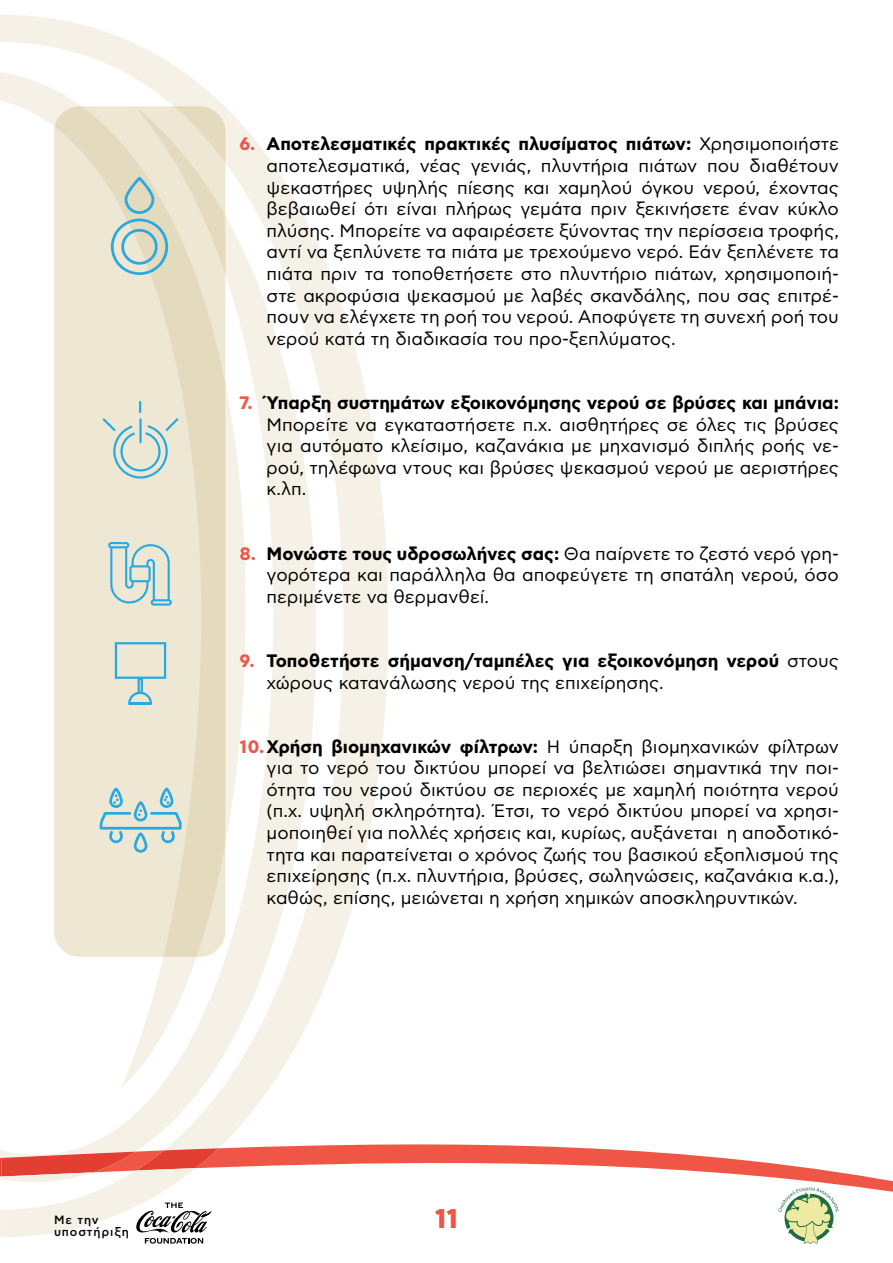
<style>
.page{position:relative;width:893px;height:1263px;background:#fff}
.page>*{position:absolute;margin:0;border:0;box-sizing:border-box;transform-origin:0 0}
.t1{font:800 27px "CF Asty Std";color:#f05645}
.t2{font:18px/21.6px "CF Asty Std";color:#000;text-align:justify}
.t3{font:700 18px/21.6px "CF Asty Std";color:#000}
.t4{font:500 12px "CF Asty Std";letter-spacing:.075em;color:#000}
.s1{font-weight:700;color:#f05645}
.s2{font-weight:700}
.s3{color:#f05645}
.s4{font-weight:400}
</style>
<div class="page">
<svg style="left:0;top:15px;width:388px;height:1125px"></svg>
<svg style="left:0;top:1140px;width:893px;height:104px"></svg>
<svg style="left:54px;top:106px;width:171px;height:851px;background:#ebe3cd"></svg>
<svg style="left:111px;top:177px;width:57px;height:98px;background:#c4d5cb"></svg>
<svg style="left:103px;top:401px;width:75px;height:78px;background:#d5dfd4"></svg>
<svg style="left:108px;top:542px;width:64px;height:64px;background:#c0d8d6"></svg>
<svg style="left:115px;top:642px;width:51px;height:63px;background:#ceddd5"></svg>
<hr style="left:129px;top:702px;width:22px;height:3px;background:#28aae1">
<svg style="left:99px;top:787px;width:83px;height:66px;background:#c5dad5"></svg>
<p class="t2" style="left:267px;top:134px;width:574px;text-indent:-27px"><span class="s1">6.</span> <span class="s2">Αποτελεσματικές πρακτικές πλυσίματος πιάτων:</span> Χρησιμοποιήστε αποτελεσματικά, νέας γενιάς, πλυντήρια πιάτων που διαθέτουν ψεκαστήρες υψηλής πίεσης και χαμηλού όγκου νερού, έχοντας βεβαιωθεί ότι είναι πλήρως γεμάτα πριν ξεκινήσετε έναν κύκλο πλύσης. Μπορείτε να αφαιρέσετε ξύνοντας την περίσσεια τροφής, αντί να ξεπλύνετε τα πιάτα με τρεχούμενο νερό. Εάν ξεπλένετε τα πιάτα πριν τα τοποθετήσετε στο πλυντήριο πιάτων, χρησιμοποιή&shy;στε ακροφύσια ψεκασμού με λαβές σκανδάλης, που σας επιτρέ&shy;πουν να ελέγχετε τη ροή του νερού. Αποφύγετε τη συνεχή ροή του νερού κατά τη διαδικασία του προ-ξεπλύματος.</p>
<p class="t2" style="left:267px;top:393px;width:574px;text-indent:-27px"><span class="s1">7.</span> <span class="s2">Ύπαρξη συστημάτων εξοικονόμησης νερού σε βρύσες και μπάνια:<br></span>Μπορείτε να εγκαταστήσετε π.χ. αισθητήρες σε όλες τις βρύσες για αυτόματο κλείσιμο, καζανάκια με μηχανισμό διπλής ροής νε&shy;ρού, τηλέφωνα ντους και βρύσες ψεκασμού νερού με αεριστήρες κ.λπ.</p>
<p class="t2" style="left:267px;top:543px;width:574px;text-indent:-27px"><span class="s1">8.</span> <span class="s2">Μονώστε τους υδροσωλήνες σας:</span> Θα παίρνετε το ζεστό νερό γρη&shy;γορότερα και παράλληλα θα αποφεύγετε τη σπατάλη νερού, όσο περιμένετε να θερμανθεί.</p>
<p class="t3" style="left:267px;top:651px;width:574px;text-indent:-27px"><span class="s3">9.</span> Τοποθετήστε σήμανση/ταμπέλες για εξοικονόμηση νερού <span class="s4">στους χώρους κατανάλωσης νερού της επιχείρησης.</span></p>
<p class="t2" style="left:267px;top:736px;width:574px;text-indent:-27px"><span class="s1">10.</span> <span class="s2">Χρήση βιομηχανικών φίλτρων:</span> Η ύπαρξη βιομηχανικών φίλτρων για το νερό του δικτύου μπορεί να βελτιώσει σημαντικά την ποι&shy;ότητα του νερού δικτύου σε περιοχές με χαμηλή ποιότητα νερού (π.χ. υψηλή σκληρότητα). Έτσι, το νερό δικτύου μπορεί να χρησι&shy;μοποιηθεί για πολλές χρήσεις και, κυρίως, αυξάνεται η αποδοτικό&shy;τητα και παρατείνεται ο χρόνος ζωής του βασικού εξοπλισμού της επιχείρησης (π.χ. πλυντήρια, βρύσες, σωληνώσεις, καζανάκια κ.α.), καθώς, επίσης, μειώνεται η χρήση χημικών αποσκληρυντικών.</p>
<p class="t4" style="left:54px;top:1213px;width:46px">Με την</p>
<h1 class="t1" style="left:435px;top:1202px;width:25px">11</h1>
<p class="t4" style="left:54px;top:1225px;width:76px">υποστήριξη</p>
</div>
